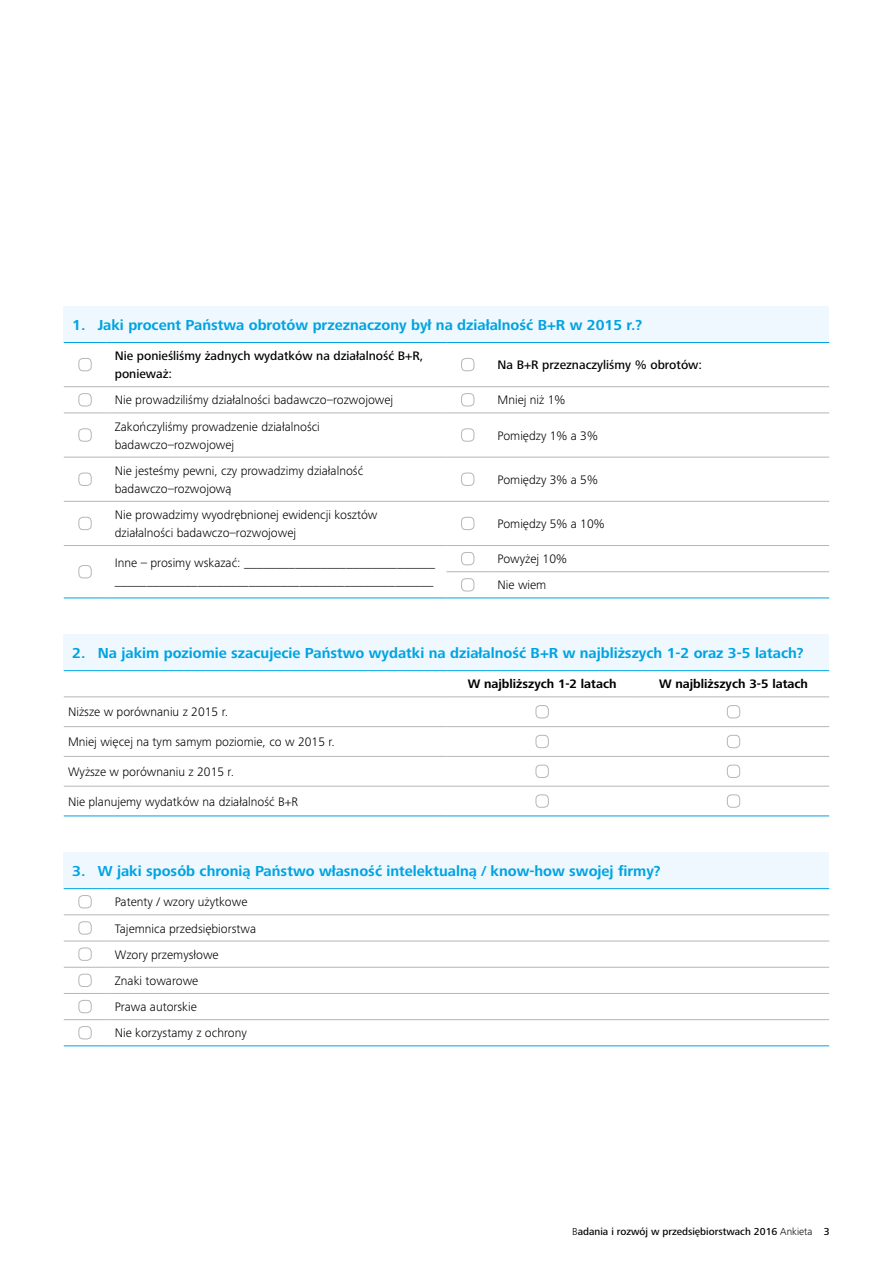
<style>
.page{position:relative;width:893px;height:1263px;background:#fff}
.page>*{position:absolute;margin:0;border:0;box-sizing:border-box;transform-origin:0 0}
.t1{font:700 15px "Frutiger Next Pro";color:#00a3e2}
.t2{font:300 12.75px/26.2px "Frutiger Next Pro";color:#000}
.t3{font:500 12.75px/18px "Frutiger Next Pro";color:#000}
.t4{font:700 12.75px "Frutiger Next Pro";color:#000}
.t5{font:500 10.5px "Frutiger Next Pro";color:#000}
.s1{font-weight:300}
</style>
<div class="page">
<div style="left:64px;top:306px;width:765px;height:36px;background:#eef8fe"></div>
<hr style="left:64px;top:342px;width:42px;height:1px;background:#00a3e2">
<hr style="left:106px;top:342px;width:340px;height:1px;background:#00a3e2">
<hr style="left:446px;top:342px;width:43px;height:1px;background:#00a3e2">
<hr style="left:489px;top:342px;width:340px;height:1px;background:#00a3e2">
<hr style="left:64px;top:597px;width:42px;height:1px;background:#00a3e2">
<hr style="left:106px;top:597px;width:340px;height:1px;background:#00a3e2">
<hr style="left:446px;top:597px;width:43px;height:1px;background:#00a3e2">
<hr style="left:489px;top:597px;width:340px;height:1px;background:#00a3e2">
<hr style="left:64px;top:386px;width:42px;height:1px;background:#b6b6ba">
<hr style="left:64px;top:412px;width:42px;height:1px;background:#b6b6ba">
<hr style="left:64px;top:457px;width:42px;height:1px;background:#b6b6ba">
<hr style="left:106px;top:386px;width:340px;height:1px;background:#b6b6ba">
<hr style="left:106px;top:412px;width:340px;height:1px;background:#b6b6ba">
<hr style="left:106px;top:457px;width:340px;height:1px;background:#b6b6ba">
<hr style="left:446px;top:386px;width:43px;height:1px;background:#b6b6ba">
<hr style="left:446px;top:412px;width:43px;height:1px;background:#b6b6ba">
<hr style="left:446px;top:457px;width:43px;height:1px;background:#b6b6ba">
<hr style="left:489px;top:386px;width:340px;height:1px;background:#b6b6ba">
<hr style="left:489px;top:412px;width:340px;height:1px;background:#b6b6ba">
<hr style="left:489px;top:457px;width:340px;height:1px;background:#b6b6ba">
<hr style="left:64px;top:501px;width:42px;height:1px;background:#b6b6ba">
<hr style="left:106px;top:501px;width:340px;height:1px;background:#b6b6ba">
<hr style="left:446px;top:501px;width:43px;height:1px;background:#b6b6ba">
<hr style="left:489px;top:501px;width:340px;height:1px;background:#b6b6ba">
<hr style="left:64px;top:545px;width:42px;height:1px;background:#b6b6ba">
<hr style="left:106px;top:545px;width:340px;height:1px;background:#b6b6ba">
<hr style="left:446px;top:545px;width:43px;height:1px;background:#b6b6ba">
<hr style="left:489px;top:545px;width:340px;height:1px;background:#b6b6ba">
<hr style="left:446px;top:571px;width:43px;height:1px;background:#b6b6ba">
<hr style="left:489px;top:571px;width:340px;height:1px;background:#b6b6ba">
<div style="left:79px;top:358px;width:12px;height:13px;border:1px solid #b6b6ba;border-radius:4px"></div>
<div style="left:461px;top:358px;width:13px;height:13px;border:1px solid #b6b6ba;border-radius:4px"></div>
<div style="left:79px;top:393px;width:12px;height:13px;border:1px solid #b6b6ba;border-radius:4px"></div>
<div style="left:461px;top:393px;width:13px;height:13px;border:1px solid #b6b6ba;border-radius:4px"></div>
<div style="left:79px;top:429px;width:12px;height:12px;border:1px solid #b6b6ba;border-radius:4px"></div>
<div style="left:461px;top:429px;width:13px;height:12px;border:1px solid #b6b6ba;border-radius:4px"></div>
<div style="left:79px;top:473px;width:12px;height:13px;border:1px solid #b6b6ba;border-radius:4px"></div>
<div style="left:461px;top:473px;width:13px;height:13px;border:1px solid #b6b6ba;border-radius:4px"></div>
<div style="left:79px;top:517px;width:12px;height:13px;border:1px solid #b6b6ba;border-radius:4px"></div>
<div style="left:461px;top:517px;width:13px;height:13px;border:1px solid #b6b6ba;border-radius:4px"></div>
<div style="left:79px;top:565px;width:12px;height:13px;border:1px solid #b6b6ba;border-radius:4px"></div>
<div style="left:461px;top:552px;width:13px;height:13px;border:1px solid #b6b6ba;border-radius:4px"></div>
<div style="left:461px;top:578px;width:13px;height:13px;border:1px solid #b6b6ba;border-radius:4px"></div>
<div style="left:64px;top:634px;width:765px;height:37px;background:#eef8fe"></div>
<hr style="left:64px;top:670px;width:382px;height:1px;background:#00a3e2">
<hr style="left:446px;top:670px;width:192px;height:1px;background:#00a3e2">
<hr style="left:638px;top:670px;width:191px;height:1px;background:#00a3e2">
<hr style="left:64px;top:815px;width:382px;height:1px;background:#00a3e2">
<hr style="left:446px;top:815px;width:192px;height:1px;background:#00a3e2">
<hr style="left:638px;top:815px;width:191px;height:1px;background:#00a3e2">
<hr style="left:64px;top:696px;width:382px;height:1px;background:#b6b6ba">
<hr style="left:64px;top:726px;width:382px;height:1px;background:#b6b6ba">
<hr style="left:64px;top:756px;width:382px;height:1px;background:#b6b6ba">
<hr style="left:446px;top:696px;width:192px;height:1px;background:#b6b6ba">
<hr style="left:446px;top:726px;width:192px;height:1px;background:#b6b6ba">
<hr style="left:446px;top:756px;width:192px;height:1px;background:#b6b6ba">
<hr style="left:638px;top:696px;width:191px;height:1px;background:#b6b6ba">
<hr style="left:638px;top:726px;width:191px;height:1px;background:#b6b6ba">
<hr style="left:638px;top:756px;width:191px;height:1px;background:#b6b6ba">
<hr style="left:64px;top:786px;width:382px;height:1px;background:#b6b6ba">
<hr style="left:446px;top:786px;width:192px;height:1px;background:#b6b6ba">
<hr style="left:638px;top:786px;width:191px;height:1px;background:#b6b6ba">
<div style="left:536px;top:705px;width:13px;height:13px;border:1px solid #b6b6ba;border-radius:4px"></div>
<div style="left:727px;top:705px;width:13px;height:13px;border:1px solid #b6b6ba;border-radius:4px"></div>
<div style="left:536px;top:735px;width:13px;height:13px;border:1px solid #b6b6ba;border-radius:4px"></div>
<div style="left:727px;top:735px;width:13px;height:13px;border:1px solid #b6b6ba;border-radius:4px"></div>
<div style="left:536px;top:765px;width:13px;height:13px;border:1px solid #b6b6ba;border-radius:4px"></div>
<div style="left:727px;top:765px;width:13px;height:13px;border:1px solid #b6b6ba;border-radius:4px"></div>
<div style="left:536px;top:795px;width:13px;height:12px;border:1px solid #b6b6ba;border-radius:4px"></div>
<div style="left:727px;top:795px;width:13px;height:12px;border:1px solid #b6b6ba;border-radius:4px"></div>
<div style="left:64px;top:852px;width:765px;height:37px;background:#eef8fe"></div>
<hr style="left:64px;top:888px;width:42px;height:1px;background:#00a3e2">
<hr style="left:106px;top:888px;width:723px;height:1px;background:#00a3e2">
<hr style="left:64px;top:1045px;width:42px;height:1px;background:#00a3e2">
<hr style="left:106px;top:1045px;width:723px;height:1px;background:#00a3e2">
<hr style="left:64px;top:914px;width:42px;height:1px;background:#b6b6ba">
<hr style="left:64px;top:941px;width:42px;height:1px;background:#b6b6ba">
<hr style="left:64px;top:967px;width:42px;height:1px;background:#b6b6ba">
<hr style="left:64px;top:993px;width:42px;height:1px;background:#b6b6ba">
<hr style="left:106px;top:914px;width:723px;height:1px;background:#b6b6ba">
<hr style="left:106px;top:941px;width:723px;height:1px;background:#b6b6ba">
<hr style="left:106px;top:967px;width:723px;height:1px;background:#b6b6ba">
<hr style="left:106px;top:993px;width:723px;height:1px;background:#b6b6ba">
<hr style="left:64px;top:1019px;width:42px;height:1px;background:#b6b6ba">
<hr style="left:106px;top:1019px;width:723px;height:1px;background:#b6b6ba">
<div style="left:79px;top:895px;width:12px;height:13px;border:1px solid #b6b6ba;border-radius:4px"></div>
<div style="left:79px;top:921px;width:12px;height:13px;border:1px solid #b6b6ba;border-radius:4px"></div>
<div style="left:79px;top:948px;width:12px;height:12px;border:1px solid #b6b6ba;border-radius:4px"></div>
<div style="left:79px;top:974px;width:12px;height:13px;border:1px solid #b6b6ba;border-radius:4px"></div>
<div style="left:79px;top:1000px;width:12px;height:13px;border:1px solid #b6b6ba;border-radius:4px"></div>
<div style="left:79px;top:1026px;width:12px;height:13px;border:1px solid #b6b6ba;border-radius:4px"></div>
<p class="t1" style="left:72px;top:316px;width:571px">1. Jaki procent Państwa obrotów przeznaczony był na działalność B+R w 2015 r.?</p>
<p class="t3" style="left:115px;top:347px;width:310px">Nie ponieśliśmy żadnych wydatków na działalność B+R, ponieważ:</p>
<p class="t3" style="left:497px;top:356px;width:206px">Na B+R przeznaczyliśmy % obrotów:</p>
<p class="t2" style="left:115px;top:387px;width:280px">Nie prowadziliśmy działalności badawczo–rozwojowej</p>
<p class="t2" style="left:497px;top:387px;width:69px">Mniej niż 1%</p>
<p class="t2" style="left:115px;top:417px;width:207px;line-height:18px">Zakończyliśmy prowadzenie działalności badawczo–rozwojowej</p>
<p class="t2" style="left:497px;top:422px;width:102px">Pomiędzy 1% a 3%</p>
<p class="t2" style="left:115px;top:462px;width:250px;line-height:18px">Nie jesteśmy pewni, czy prowadzimy działalność badawczo–rozwojową</p>
<p class="t2" style="left:497px;top:466px;width:102px">Pomiędzy 3% a 5%</p>
<p class="t2" style="left:115px;top:506px;width:264px;line-height:18px">Nie prowadzimy wyodrębnionej ewidencji kosztów działalności badawczo–rozwojowej</p>
<p class="t2" style="left:497px;top:511px;width:109px">Pomiędzy 5% a 10%</p>
<p class="t2" style="left:115px;top:554px;width:322px;line-height:18px">Inne – prosimy wskazać: ______________________________ __________________________________________________</p>
<p class="t2" style="left:497px;top:546px;width:71px">Powyżej 10%<br>Nie wiem</p>
<p class="t1" style="left:72px;top:644px;width:733px">2. Na jakim poziomie szacujecie Państwo wydatki na działalność B+R w najbliższych 1-2 oraz 3-5 latach?</p>
<p class="t4" style="left:468px;top:677px;width:150px">W najbliższych 1-2 latach</p>
<p class="t4" style="left:659px;top:677px;width:150px">W najbliższych 3-5 latach</p>
<p class="t2" style="left:68px;top:699px;width:162px">Niższe w porównaniu z 2015 r.</p>
<p class="t2" style="left:68px;top:729px;width:268px">Mniej więcej na tym samym poziomie, co w 2015 r.</p>
<p class="t2" style="left:68px;top:758px;width:168px">Wyższe w porównaniu z 2015 r.</p>
<p class="t2" style="left:68px;top:788px;width:232px">Nie planujemy wydatków na działalność B+R</p>
<p class="t1" style="left:72px;top:862px;width:590px">3. W jaki sposób chronią Państwo własność intelektualną / know-how swojej firmy?</p>
<p class="t2" style="left:115px;top:889px;width:143px">Patenty / wzory użytkowe<br>Tajemnica przedsiębiorstwa<br>Wzory przemysłowe<br>Znaki towarowe<br>Prawa autorskie<br>Nie korzystamy z ochrony</p>
<p class="t5" style="left:572px;top:1225px;width:259px"><span class="s1">B</span>adania i rozwój w przedsiębiorstwach 2016 <span class="s1">Ankieta</span> 3</p>
</div>
